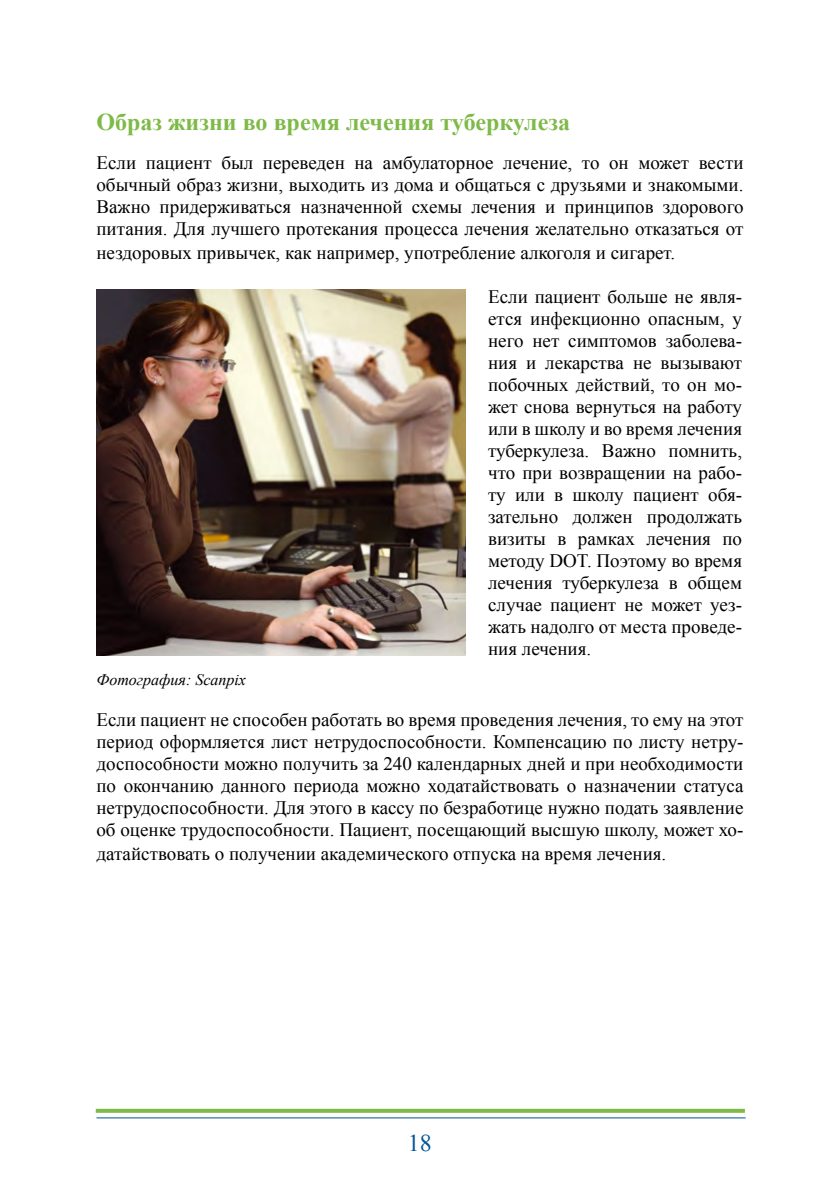
<style>
.page{position:relative;width:840px;height:1191px;background:#fff}
.page>*{position:absolute;margin:0;border:0;box-sizing:border-box;transform-origin:0 0}
.PK{font:700 24px "Times New Roman";color:#7eba47}
.t1{font:24px "Times New Roman";color:#005795}
.Default{font:19px/22px "Times New Roman";color:#000;text-align:justify}
.Default-2{font:italic 16px "Times New Roman";color:#000}
</style>
<div class="page">
<svg style="left:96px;top:1108px;width:648px;height:4px;background:#98c86c"></svg>
<hr style="left:96px;top:1117px;width:649px;height:1px;background:#005795">
<img style="left:96px;top:289px;width:369px;height:366px">
<p class="PK" style="left:96px;top:105px;width:475px">Образ жизни во время лечения туберкулеза</p>
<p class="Default" style="left:96px;top:151px;width:648px">Если пациент был переведен на амбулаторное лечение, то он может вести обычный образ жизни, выходить из дома и общаться с друзьями и знакомыми.<br>Важно придерживаться назначенной схемы лечения и принципов здорового питания. Для лучшего протекания процесса лечения желательно отказаться от</p>
<p class="Default" style="left:96px;top:241px;width:580px">нездоровых привычек, как например, употребление алкоголя и сигарет.</p>
<p class="Default-2" style="left:96px;top:668px;width:151px">Фотография: Scanpix</p>
<p class="Default" style="left:488px;top:285px;width:255px">Если пациент больше не явля&shy;ется инфекционно опасным, у него нет симптомов заболева&shy;ния и лекарства не вызывают побочных действий, то он мо&shy;жет снова вернуться на работу или в школу и во время лечения туберкулеза. Важно помнить, что при возвращении на рабо&shy;ту или в школу пациент обя&shy;зательно должен продолжать визиты в рамках лечения по методу DOT. Поэтому во время лечения туберкулеза в общем случае пациент не может уез&shy;жать надолго от места проведе&shy;ния лечения.</p>
<p class="Default" style="left:96px;top:708px;width:648px">Если пациент не способен работать во время проведения лечения, то ему на этот период оформляется лист нетрудоспособности. Компенсацию по листу нетру&shy;доспособности можно получить за 240 календарных дней и при необходимости по окончанию данного периода можно ходатайствовать о назначении статуса нетрудоспособности. Для этого в кассу по безработице нужно подать заявление об оценке трудоспособности. Пациент, посещающий высшую школу, может хо-</p>
<p class="Default" style="left:96px;top:842px;width:571px">датайствовать о получении академического отпуска на время лечения.</p>
<p class="t1" style="left:408px;top:1126px;width:25px">18</p>
</div>
